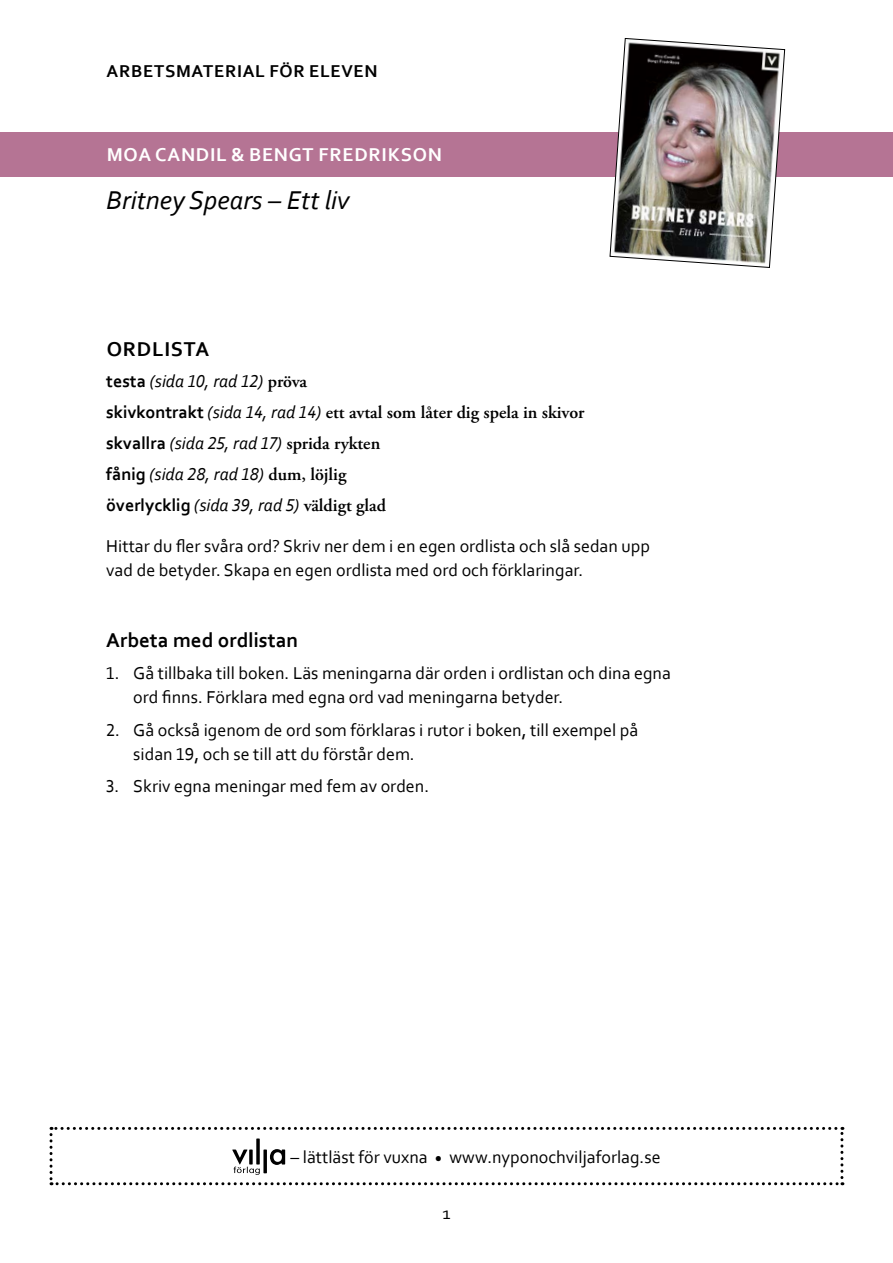
<style>
.page{position:relative;width:893px;height:1263px;background:#fff}
.page>*{position:absolute;margin:0;border:0;box-sizing:border-box;transform-origin:0 0}
.t1{font:italic 27px "Corbel";color:#000}
.t2{font:700 21px "Corbel";color:#000}
.t3{font:700 21px "Corbel";letter-spacing:.04em;color:#000}
.t4{font:700 19.5px "Corbel";letter-spacing:.04em;color:#fff}
.t5{font:18px/24px "Corbel";color:#000}
.t6{font:italic 18px/31px "Corbel";color:#000}
.t7{font:600 18px "Adobe Garamond Pro";color:#000}
.t8{font:700 18px "Corbel";letter-spacing:.04em;color:#000}
.s1{font-weight:700;font-style:normal}
.s2{font-family:"Adobe Garamond Pro";font-weight:600;font-style:normal}
.s3{font-family:"Corbel";font-weight:700}
.s4{font-family:"Corbel";font-weight:400;font-style:italic}
</style>
<div class="page">
<div style="left:0;top:132px;width:893px;height:44px;background:#b57494"></div>
<img style="left:610px;top:38px;width:175px;height:230px">
<svg style="left:50px;top:1127px;width:793px;height:58px"></svg>
<p class="t8" style="left:107px;top:60px;width:272px">ARBETSMATERIAL FÖR ELEVEN</p>
<p class="t4" style="left:107px;top:143px;width:337px">MOA CANDIL &amp; BENGT FREDRIKSON</p>
<h1 class="t1" style="left:106px;top:184px;width:245px">Britney Spears – Ett liv</h1>
<p class="t3" style="left:107px;top:336px;width:104px">ORDLISTA</p>
<p class="t6" style="left:106px;top:365px;width:202px"><span class="s1">testa</span> (sida 10, rad 12) <span class="s2">pröva</span></p>
<p class="t7" style="left:106px;top:402px;width:480px"><span class="s3">skivkontrakt</span> <span class="s4">(sida 14, rad 14)</span> ett avtal som låter dig spela in skivor</p>
<p class="t6" style="left:106px;top:427px;width:281px"><span class="s1">skvallra</span> (sida 25, rad 17) <span class="s2">sprida rykten </span><span class="s1">fånig</span> (sida 28, rad 18) <span class="s2">dum, löjlig </span><span class="s1">överlycklig</span> (sida 39, rad 5) <span class="s2">väldigt glad</span></p>
<p class="t5" style="left:106px;top:533px;width:545px">Hittar du fler svåra ord? Skriv ner dem i en egen ordlista och slå sedan upp vad de betyder. Skapa en egen ordlista med ord och förklaringar.</p>
<p class="t2" style="left:106px;top:627px;width:193px">Arbeta med ordlistan</p>
<p class="t5" style="left:133px;top:661px;width:539px;text-indent:-27px">1. Gå tillbaka till boken. Läs meningarna där orden i ordlistan och dina egna ord finns. Förklara med egna ord vad meningarna betyder.</p>
<p class="t5" style="left:133px;top:717px;width:506px;text-indent:-27px">2. Gå också igenom de ord som förklaras i rutor i boken, till exempel på sidan 19, och se till att du förstår dem.</p>
<p class="t5" style="left:106px;top:774px;width:324px">3. Skriv egna meningar med fem av orden.</p>
<p class="t5" style="left:291px;top:1144px;width:372px">– lättläst för vuxna <sub>•</sub> www.nyponochviljaforlag.se</p>
<p class="t5" style="left:442px;top:1200px;width:10px">1</p>
</div>
